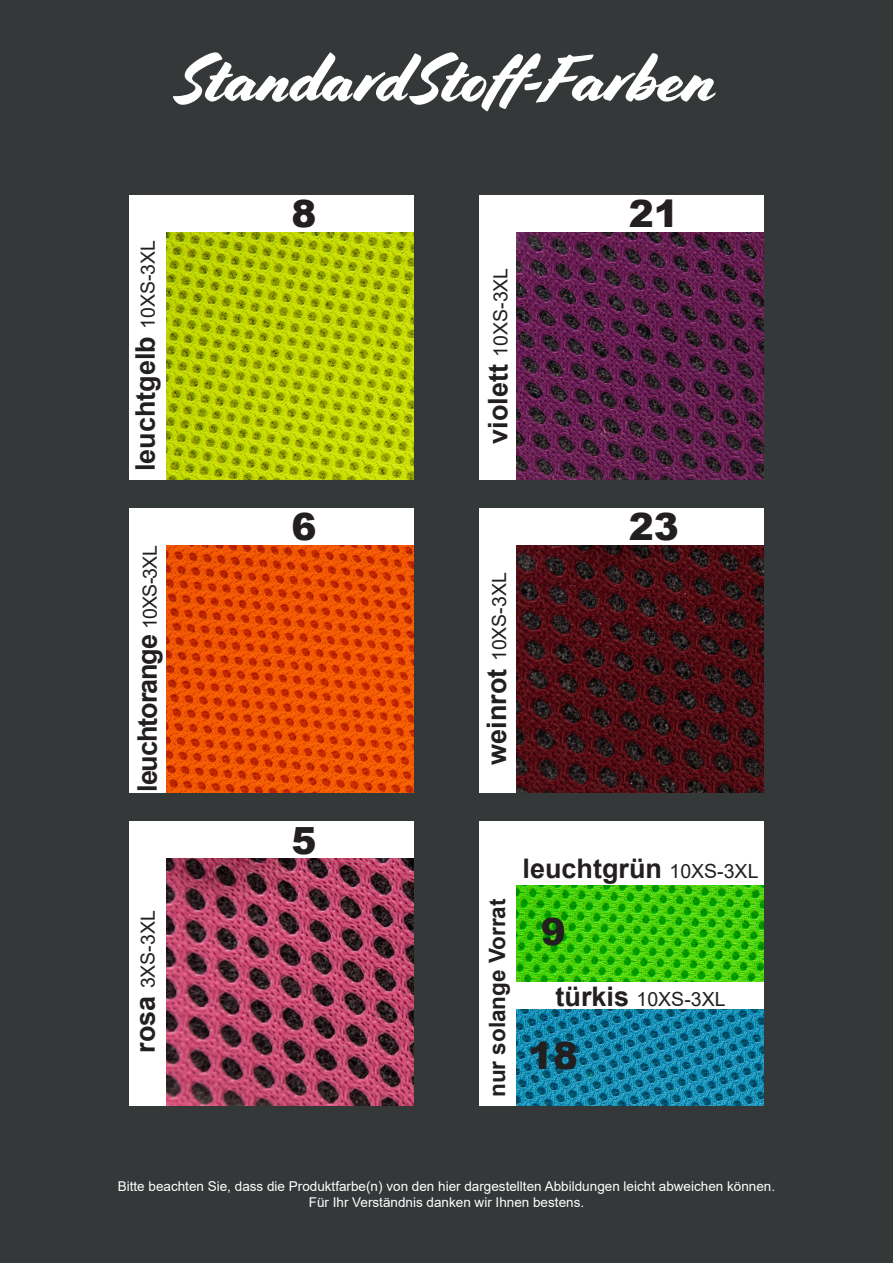
<style>
.page{position:relative;width:893px;height:1263px;background:#353839}
.page>*{position:absolute;margin:0;border:0;box-sizing:border-box;transform-origin:0 0}
.t1{font:67.5px "Cortado";color:#fff}
.t2{font:900 37.5px "Arial";color:#231f20}
.t3{font:700 27px "Arial";color:#231f20}
.t4{font:700 27px "Arial";letter-spacing:-.04em;color:#231f20}
.t5{font:700 22.5px "Arial";color:#231f20}
.t6{font:19.5px "Arial";color:#231f20}
.t7{font:13.5px "Arial";color:#fff}
.s1{font-weight:400;font-size:19.5px}
.s2{font-weight:700;font-size:27px}
</style>
<div class="page">
<div style="left:479px;top:509px;width:285px;height:284px;background:#fff"></div>
<div style="left:129px;top:821px;width:285px;height:285px;background:#fff"></div>
<img style="left:516px;top:545px;width:248px;height:248px">
<img style="left:166px;top:858px;width:248px;height:248px">
<div style="left:129px;top:196px;width:285px;height:284px;background:#fff"></div>
<img style="left:166px;top:232px;width:248px;height:248px">
<div style="left:129px;top:509px;width:285px;height:284px;background:#fff"></div>
<img style="left:166px;top:545px;width:248px;height:248px">
<div style="left:479px;top:196px;width:285px;height:284px;background:#fff"></div>
<img style="left:516px;top:232px;width:248px;height:248px">
<div style="left:479px;top:821px;width:285px;height:285px;background:#fff"></div>
<img style="left:516px;top:1009px;width:248px;height:97px">
<img style="left:516px;top:885px;width:248px;height:97px">
<p class="t1" style="left:175px;top:40px;width:544px">StandardStoff-Farben</p>
<p class="t3" style="left:126px;top:471px;width:233px;rotate:-90deg">leuchtgelb <span class="s1">10XS-3XL</span></p>
<p class="t4" style="left:128px;top:792px;width:248px;rotate:-90deg">leuchtorange <span class="s1">10XS-3XL</span></p>
<p class="t6" style="left:135px;top:1053px;width:144px;rotate:-90deg"><span class="s2">rosa</span> 3XS-3XL</p>
<p class="t2" style="left:291px;top:186px;width:27px">8</p>
<p class="t2" style="left:291px;top:499px;width:27px">6</p>
<p class="t2" style="left:291px;top:814px;width:27px">5</p>
<p class="t6" style="left:487px;top:444px;width:177px;rotate:-90deg"><span class="s2">violett</span> 10XS-3XL</p>
<p class="t6" style="left:486px;top:765px;width:194px;rotate:-90deg"><span class="s2">weinrot</span> 10XS-3XL</p>
<p class="t2" style="left:629px;top:186px;width:52px">21</p>
<p class="t2" style="left:629px;top:499px;width:52px">23</p>
<p class="t5" style="left:481px;top:1097px;width:200px;rotate:-90deg">nur solange Vorrat</p>
<p class="t3" style="left:523px;top:849px;width:237px">leuchtgrün <span class="s1">10XS-3XL</span></p>
<p class="t2" style="left:541px;top:904px;width:27px">9</p>
<p class="t6" style="left:556px;top:986px;width:171px"><span class="s2">türkis</span> 10XS-3XL</p>
<p class="t2" style="left:528px;top:1028px;width:52px">18</p>
<p class="t7" style="left:118px;top:1177px;width:659px">Bitte beachten Sie, dass die Produktfarbe(n) von den hier dargestellten Abbildungen leicht abweichen können.</p>
<p class="t7" style="left:309px;top:1193px;width:277px">Für Ihr Verständnis danken wir Ihnen bestens.</p>
</div>
